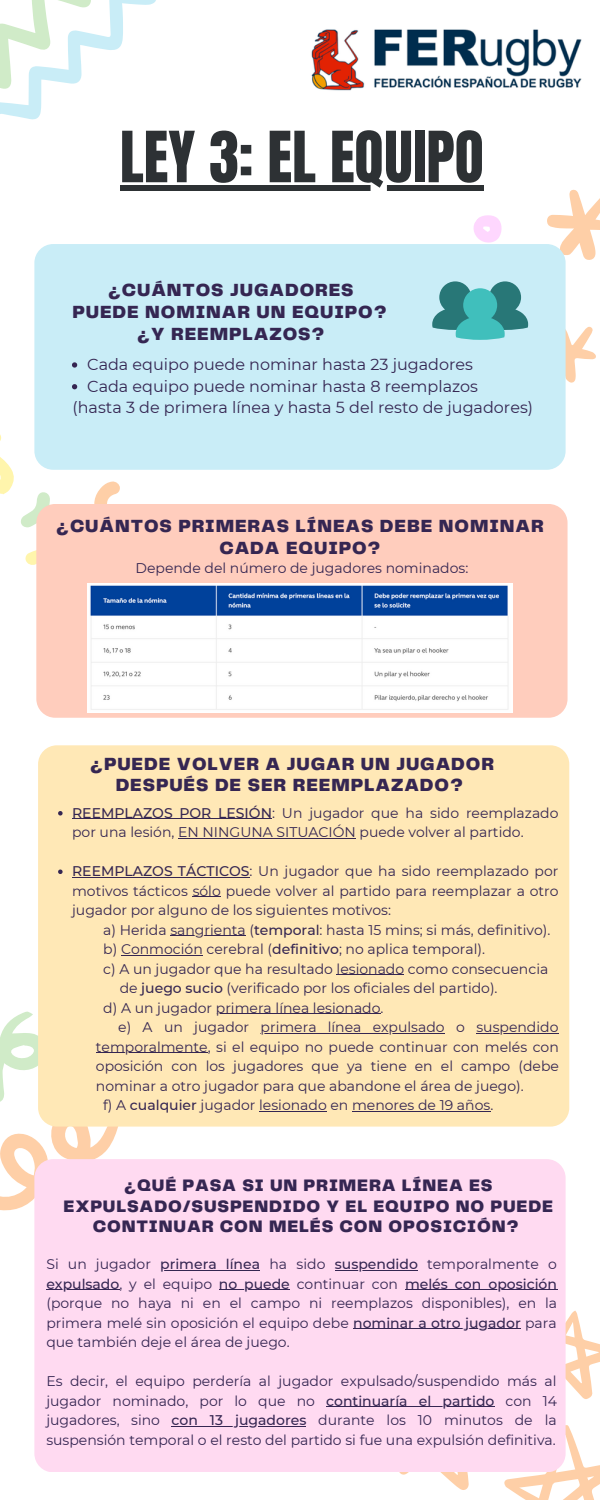
<style>
.page{position:relative;width:600px;height:1500px;background:#fff}
.page>*{position:absolute;margin:0;border:0;box-sizing:border-box;transform-origin:0 0}
.t1{font:60px "Anton";color:#2d3134}
.t2{font:900 18.3px/21.8px "Telegraf";letter-spacing:.05em;color:#352652;text-align:center}
.t3{font:900 17.3px/20.2px "Telegraf";letter-spacing:.05em;color:#352652;text-align:center}
.t4{font:16px "Montserrat";color:#352652}
.t5{font:14px/19.5px "Montserrat";color:#352652;text-align:justify}
.s1{font-weight:500}
</style>
<div class="page">
<svg style="left:0;top:1112px;width:118px;height:99px"></svg>
<svg style="left:0;top:1011px;width:38px;height:91px"></svg>
<svg style="left:399px;top:1311px;width:201px;height:189px"></svg>
<svg style="left:0;top:0;width:156px;height:120px"></svg>
<svg style="left:0;top:434px;width:120px;height:131px"></svg>
<div style="left:34px;top:244px;width:532px;height:226px;background:#c9edf7;border-radius:19px"></div>
<div style="left:36px;top:504px;width:532px;height:213px;background:#ffcdbd;border-radius:19px"></div>
<div style="left:38px;top:745px;width:531px;height:382px;background:#ffe8b6;border-radius:19px"></div>
<div style="left:34px;top:1159px;width:532px;height:313px;background:#ffdaf1;border-radius:19px"></div>
<svg style="left:432px;top:189px;width:168px;height:210px"></svg>
<img style="left:88px;top:583px;width:424px;height:129px">
<img style="left:311px;top:29px;width:271px;height:62px">
<svg style="left:72px;top:362px;width:5px;height:6px"></svg>
<svg style="left:72px;top:384px;width:5px;height:5px"></svg>
<hr style="left:160px;top:1270px;width:100px;height:1px;background:#352652">
<hr style="left:335px;top:1270px;width:83px;height:1px;background:#352652">
<hr style="left:46px;top:1290px;width:73px;height:1px;background:#352652">
<hr style="left:219px;top:1290px;width:71px;height:1px;background:#352652">
<hr style="left:405px;top:1290px;width:152px;height:1px;background:#352652">
<hr style="left:353px;top:1329px;width:168px;height:1px;background:#352652">
<hr style="left:326px;top:1407px;width:168px;height:1px;background:#352652">
<hr style="left:172px;top:1426px;width:134px;height:1px;background:#352652">
<svg style="left:58px;top:811px;width:5px;height:5px"></svg>
<hr style="left:72px;top:819px;width:200px;height:1px;background:#352652">
<hr style="left:178px;top:838px;width:178px;height:1px;background:#352652">
<svg style="left:58px;top:870px;width:5px;height:4px"></svg>
<hr style="left:72px;top:877px;width:178px;height:1px;background:#352652">
<hr style="left:170px;top:936px;width:76px;height:1px;background:#352652">
<hr style="left:121px;top:955px;width:82px;height:1px;background:#352652">
<hr style="left:337px;top:975px;width:67px;height:1px;background:#352652">
<hr style="left:216px;top:1014px;width:165px;height:1px;background:#352652">
<hr style="left:261px;top:1033px;width:184px;height:1px;background:#352652">
<hr style="left:476px;top:1033px;width:82px;height:1px;background:#352652">
<hr style="left:96px;top:1053px;width:112px;height:1px;background:#352652">
<hr style="left:259px;top:1111px;width:68px;height:1px;background:#352652">
<hr style="left:352px;top:1111px;width:138px;height:1px;background:#352652">
<div style="left:120px;top:185px;width:364px;height:5px;background:#2d3134"></div>
<h1 class="t1" style="left:120px;top:114px;width:365px">LEY 3: EL EQUIPO</h1>
<h2 class="t2" style="left:72px;top:280px;width:316px">¿CUÁNTOS JUGADORES<br>PUEDE NOMINAR UN EQUIPO? ¿Y REEMPLAZOS?</h2>
<p class="t4" style="left:87px;top:354px;width:387px">Cada equipo puede nominar hasta 23 jugadores</p>
<p class="t4" style="left:87px;top:376px;width:392px">Cada equipo puede nominar hasta 8 reemplazos</p>
<p class="t4" style="left:73px;top:398px;width:462px">(hasta 3 de primera línea y hasta 5 del resto de jugadores)</p>
<h2 class="t2" style="left:56px;top:516px;width:489px">¿CUÁNTOS PRIMERAS LÍNEAS DEBE NOMINAR<br>CADA EQUIPO?</h2>
<p class="t5" style="left:136px;top:558px;width:334px">Depende del número de jugadores nominados:</p>
<h2 class="t2" style="left:90px;top:754px;width:405px">¿PUEDE VOLVER A JUGAR UN JUGADOR<br>DESPUÉS DE SER REEMPLAZADO?</h2>
<p class="t5" style="left:72px;top:803px;width:488px"><span class="s1">REEMPLAZOS POR LESIÓN</span>: Un jugador que ha sido reemplazado por una lesión, EN NINGUNA SITUACIÓN puede volver al partido.</p>
<p class="t5" style="left:72px;top:862px;width:488px"><span class="s1">REEMPLAZOS TÁCTICOS</span>: Un jugador que ha sido reemplazado por motivos tácticos sólo puede volver al partido para reemplazar a otro jugador por alguno de los siguientes motivos:</p>
<p class="t5" style="left:103px;top:920px;width:449px">a) Herida sangrienta (<span class="s1">temporal</span>: hasta 15 mins; si más, definitivo).</p>
<p class="t5" style="left:103px;top:940px;width:383px">b) Conmoción cerebral (<span class="s1">definitivo</span>; no aplica temporal).</p>
<p class="t5" style="left:103px;top:959px;width:447px">c) A un jugador que ha resultado lesionado como consecuencia</p>
<p class="t5" style="left:120px;top:979px;width:379px">de <span class="s1">juego sucio</span> (verificado por los oficiales del partido).</p>
<p class="t5" style="left:103px;top:998px;width:282px">d) A un jugador primera línea lesionado.</p>
<p class="t5" style="left:118px;top:1018px;width:442px">e) A un jugador primera línea expulsado o suspendido</p>
<p class="t5" style="left:96px;top:1037px;width:464px">temporalmente, si el equipo no puede continuar con melés con</p>
<p class="t5" style="left:96px;top:1057px;width:465px">oposición con los jugadores que ya tiene en el campo (debe</p>
<p class="t5" style="left:96px;top:1076px;width:429px">nominar a otro jugador para que abandone el área de juego).</p>
<p class="t5" style="left:103px;top:1096px;width:392px">f) A <span class="s1">cualquier</span> jugador lesionado en menores de 19 años.</p>
<p class="t3" style="left:64px;top:1176px;width:491px">¿QUÉ PASA SI UN PRIMERA LÍNEA ES<br>EXPULSADO/SUSPENDIDO Y EL EQUIPO NO PUEDE<br>CONTINUAR CON MELÉS CON OPOSICIÓN?</p>
<p class="t5" style="left:46px;top:1255px;width:512px">Si un jugador <span class="s1">primera línea</span> ha sido <span class="s1">suspendido</span> temporalmente o <span class="s1">expulsado</span>, y el equipo <span class="s1">no puede</span> continuar con <span class="s1">melés con oposición </span>(porque no haya ni en el campo ni reemplazos disponibles), en la primera melé sin oposición el equipo debe <span class="s1">nominar a otro jugador</span> para que también deje el área de juego.</p>
<p class="t5" style="left:46px;top:1372px;width:512px">Es decir, el equipo perdería al jugador expulsado/suspendido más al jugador nominado, por lo que no <span class="s1">continuaría el partido</span> con 14 jugadores, sino <span class="s1">con 13 jugadores</span> durante los 10 minutos de la suspensión temporal o el resto del partido si fue una expulsión definitiva.</p>
</div>
